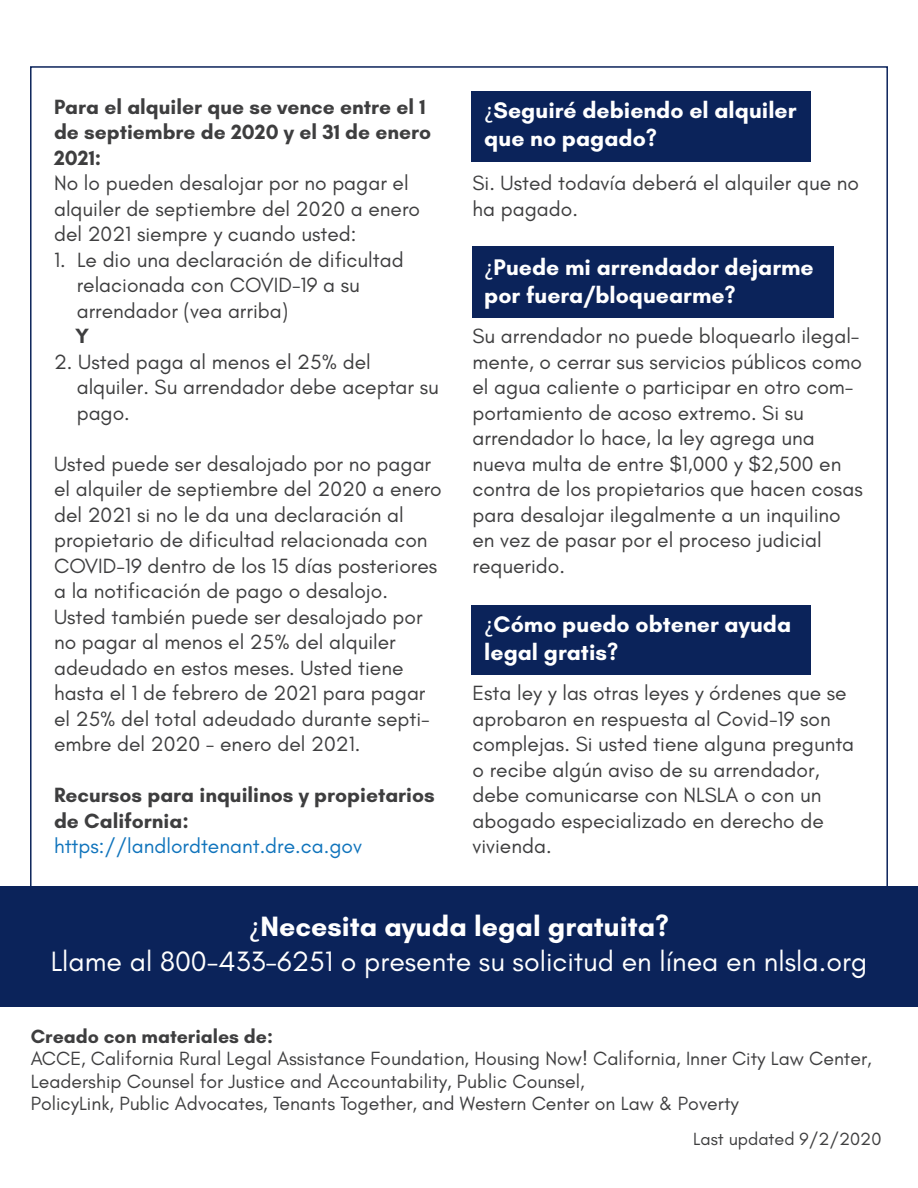
<style>
.page{position:relative;width:918px;height:1188px;background:#fff}
.page>*{position:absolute;margin:0;border:0;box-sizing:border-box;transform-origin:0 0}
.t1{font:28.5px/34.5px "Glacial Indifference";color:#fff;text-align:center}
.t2{font:700 22.95px/27.9px "Glacial Indifference";color:#fff}
.t3{font:21px/25.5px "Glacial Indifference";color:#3e3e3f}
.t4{font:700 21px/25.5px "Glacial Indifference";color:#3e3e3f}
.t5{font:21px "Glacial Indifference";color:#1074bc}
.t6{font:19.5px/22.5px "Glacial Indifference";color:#3e3e3f}
.t7{font:700 19.5px "Glacial Indifference";color:#3e3e3f}
.t8{font:18px "Glacial Indifference";color:#3e3e3f}
.s1{font-family:"Myriad Pro";font-weight:400}
.s2{font-family:"Myriad Pro"}
.s3{font-weight:700}
</style>
<div class="page">
<div style="left:0;top:887px;width:918px;height:120px;background:#0b235a"></div>
<div style="left:472px;top:92px;width:339px;height:70px;background:#0b235a"></div>
<div style="left:472px;top:247px;width:361px;height:71px;background:#0b235a"></div>
<div style="left:472px;top:605px;width:339px;height:69px;background:#0b235a"></div>
<p class="t4" style="left:54px;top:94px;width:379px">Para el alquiler que se vence entre el 1 de septiembre de 2020 y el 31 de enero<br>2021:</p>
<p class="t3" style="left:54px;top:171px;width:368px">No lo pueden desalojar por no pagar el alquiler de septiembre del 2020 a enero del 2021 siempre y cuando usted:</p>
<p class="t3" style="left:77px;top:247px;width:329px;text-indent:-23px">1. Le dio una declaración de dificultad relacionada con COVID-19 a su arrendador (vea arriba)</p>
<p class="t4" style="left:75px;top:323px;width:16px">Y</p>
<p class="t3" style="left:77px;top:349px;width:364px;text-indent:-23px">2. Usted paga al menos el 25% del alquiler. Su arrendador debe aceptar su pago.</p>
<p class="t3" style="left:54px;top:451px;width:389px">Usted puede ser desalojado por no pagar el alquiler de septiembre del 2020 a enero del 2021 si no le da una declaración al propietario de dificultad relacionada con COVID-19 dentro de los 15 días posteriores a la notificación de pago o desalojo.<br>Usted también puede ser desalojado por no pagar al menos el 25% del alquiler adeudado en estos meses. Usted tiene hasta el 1 de febrero de 2021 para pagar el 25% del total adeudado durante septi&shy;embre del 2020 - enero del 2021.</p>
<p class="t4" style="left:54px;top:782px;width:382px">Recursos para inquilinos y propietarios de California:</p>
<p class="t5" style="left:54px;top:835px;width:309px">https://landlordtenant.dre.ca.gov</p>
<p class="t2" style="left:484px;top:96px;width:314px"><span class="s1">¿</span>Seguiré debiendo el alquiler que no pagado?</p>
<p class="t3" style="left:473px;top:171px;width:388px">Si. Usted todavía deberá el alquiler que no ha pagado.</p>
<p class="t2" style="left:484px;top:253px;width:331px"><span class="s1">¿</span>Puede mi arrendador dejarme por fuera/bloquearme?</p>
<p class="t3" style="left:473px;top:324px;width:392px">Su arrendador no puede bloquearlo ilegal&shy;mente, o cerrar sus servicios públicos como el agua caliente o participar en otro com&shy;portamiento de acoso extremo. Si su arrendador lo hace, la ley agrega una nueva multa de entre $1,000 y $2,500 en contra de los propietarios que hacen cosas para desalojar ilegalmente a un inquilino en vez de pasar por el proceso judicial requerido.</p>
<p class="t2" style="left:484px;top:610px;width:308px"><span class="s1">¿</span>Cómo puedo obtener ayuda legal gratis?</p>
<p class="t3" style="left:473px;top:681px;width:383px">Esta ley y las otras leyes y órdenes que se aprobaron en respuesta al Covid-19 son complejas. Si usted tiene alguna pregunta o recibe algún aviso de su arrendador, debe comunicarse con NLSLA o con un abogado especializado en derecho de vivienda.</p>
<h1 class="t1" style="left:51px;top:910px;width:818px"><span class="s2">¿</span><span class="s3">Necesita ayuda legal gratuita?<br></span>Llame al 800-433-6251 o presente su solicitud en línea en nlsla.org</h1>
<p class="t7" style="left:31px;top:1024px;width:244px">Creado con materiales de:</p>
<p class="t6" style="left:31px;top:1048px;width:842px">ACCE, California Rural Legal Assistance Foundation, Housing Now! California, Inner City Law Center,<br>Leadership Counsel for Justice and Accountability, Public Counsel,<br>PolicyLink, Public Advocates, Tenants Together, and Western Center on Law &amp; Poverty</p>
<p class="t8" style="left:693px;top:1129px;width:190px">Last updated 9/2/2020</p>
</div>
